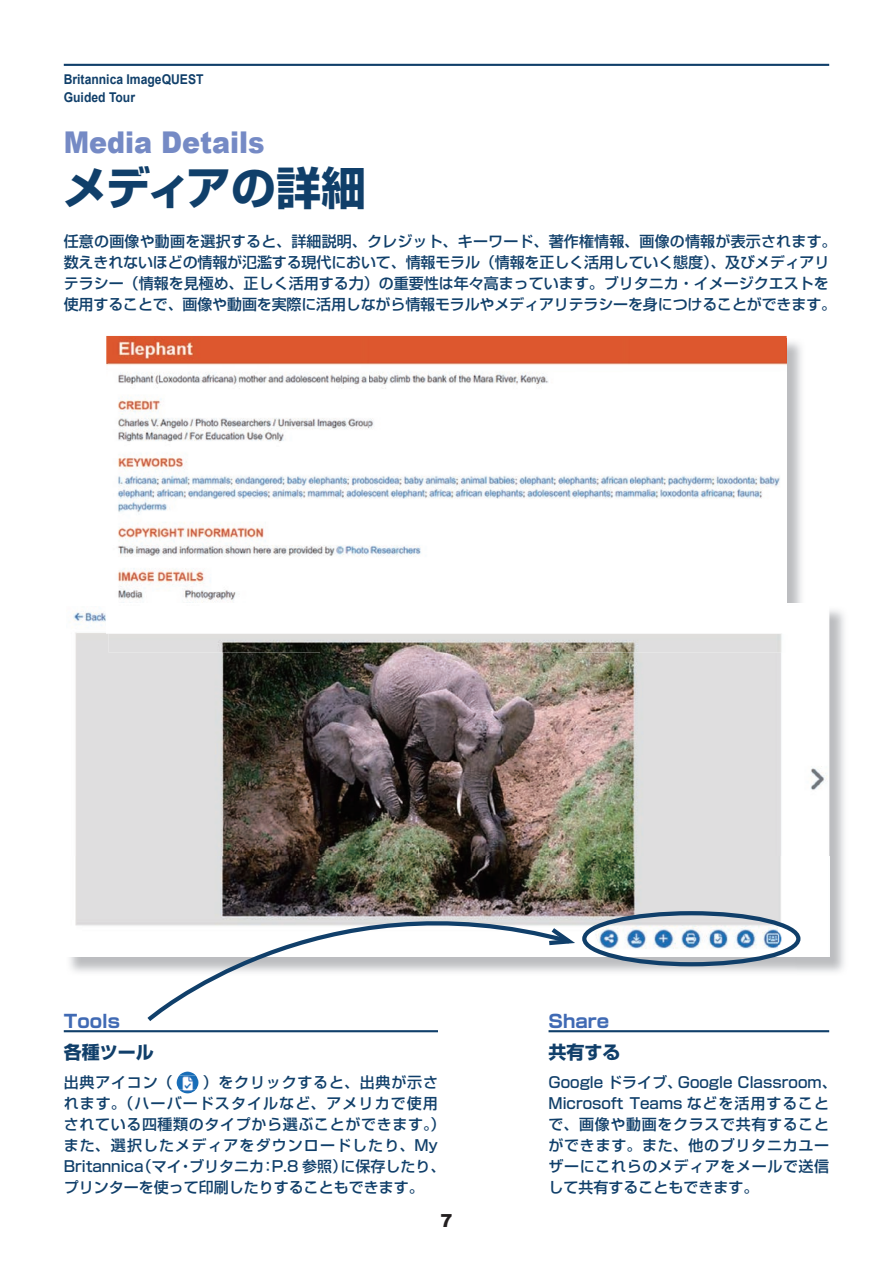
<style>
.page{position:relative;width:893px;height:1263px;background:#fff}
.page>*{position:absolute;margin:0;border:0;box-sizing:border-box;transform-origin:0 0}
.t1{font:700 45px "Shin Go Pro";letter-spacing:-.02em;color:#103f6a}
.t2{font:900 30px "Arial";color:#758ac5;scale:.9 1}
.t3{font:700 18px "Shin Go Pro";color:#406ab4}
.t4{font:700 18px "Shin Go Pro";color:#103f6a}
.t5{font:900 18px "Arial";color:#231f20}
.t6{font:500 15px/21px "Shin Go Pro";color:#103f6a}
.t7{font:500 15px/21px "Shin Go Pro";letter-spacing:.04em;color:#103f6a}
.t8{font:500 15px "Shin Go Pro";letter-spacing:.07em;color:#103f6a}
.t9{font:500 15px "Shin Go Pro";letter-spacing:.045em;color:#103f6a}
.t10{font:500 15px "Shin Go Pro";letter-spacing:.055em;color:#103f6a}
.t11{font:700 13.5px/18px "Arial";color:#103f6a;scale:.9 1}
</style>
<div class="page">
<hr style="left:64px;top:64px;width:765px;height:2px;background:#103f6a">
<hr style="left:64px;top:1030px;width:374px;height:2px;background:#103f6a">
<hr style="left:549px;top:1030px;width:280px;height:2px;background:#103f6a">
<img style="left:109px;top:338px;width:678px;height:265px">
<img style="left:796px;top:610px;width:48px;height:362px">
<img style="left:69px;top:957px;width:727px;height:15px">
<img style="left:73px;top:612px;width:247px;height:244px">
<img style="left:320px;top:652px;width:255px;height:204px">
<img style="left:575px;top:610px;width:254px;height:246px">
<img style="left:75px;top:856px;width:754px;height:101px">
<img style="left:109px;top:610px;width:696px;height:42px">
<img style="left:106px;top:610px;width:681px;height:24px">
<div style="left:582px;top:911px;width:218px;height:55px;border:4px solid #103f6a;border-radius:50%"></div>
<svg style="left:145px;top:873px;width:429px;height:148px"></svg>
<svg style="left:545px;top:924px;width:36px;height:24px"></svg>
<img style="left:179px;top:1071px;width:17px;height:22px">
<img style="left:177px;top:1075px;width:21px;height:15px">
<p class="t11" style="left:64px;top:71px;width:157px">Britannica ImageQUEST<br>Guided Tour</p>
<h2 class="t2" style="left:64px;top:121px;width:225px">Media Details</h2>
<h1 class="t1" style="left:63px;top:153px;width:305px">メディアの詳細</h1>
<p class="t6" style="left:64px;top:229px;width:774px">任意の画像や動画を選択すると、詳細説明、クレジット、キーワード、著作権情報、画像の情報が表示されます。数えきれないほどの情報が氾濫する現代において、情報モラル（情報を正しく活用していく態度）、及びメディアリテラシー（情報を見極め、正しく活用する力）の重要性は年々高まっています。ブリタニカ・イメージクエストを使用することで、画像や動画を実際に活用しながら情報モラルやメディアリテラシーを身につけることができます。</p>
<p class="t3" style="left:64px;top:1007px;width:58px">Tools</p>
<p class="t4" style="left:64px;top:1038px;width:91px">各種ツール</p>
<p class="t10" style="left:64px;top:1070px;width:376px">出典アイコン（　　）をクリックすると、出典が示さ</p>
<p class="t8" style="left:64px;top:1091px;width:376px">れます。（ハーバードスタイルなど、アメリカで使用</p>
<p class="t9" style="left:64px;top:1112px;width:383px">されている四種類のタイプから選ぶことができます (。</p>
<p class="t8" style="left:64px;top:1133px;width:376px">また、選択したメディアをダウンロードしたり、My</p>
<p class="t6" style="left:340px;top:1154px;width:106px">に保存したり、</p>
<p class="t6" style="left:189px;top:1154px;width:77px">ブリタニカ</p>
<p class="t6" style="left:137px;top:1154px;width:46px">（マイ</p>
<p class="t6" style="left:272px;top:1154px;width:77px">P.8 参照）</p>
<p class="t6" style="left:64px;top:1154px;width:362px">Britannica<br>プリンターを使って印刷したりすることもできます。</p>
<p class="t6" style="left:261px;top:1154px;width:16px">：</p>
<p class="t6" style="left:178px;top:1154px;width:17px">・</p>
<p class="t5" style="left:440px;top:1208px;width:14px">7</p>
<p class="t3" style="left:549px;top:1007px;width:62px">Share</p>
<p class="t4" style="left:549px;top:1038px;width:73px">共有する</p>
<p class="t7" style="left:549px;top:1070px;width:282px">Google ドライブ、<br>Microsoft Teams などを活用することで、画像や動画をクラスで共有することができます。また、他のブリタニカユーザーにこれらのメディアをメールで送信して共有することもできます。</p>
<p class="t6" style="left:678px;top:1070px;width:160px">Google Classroom、</p>
</div>
